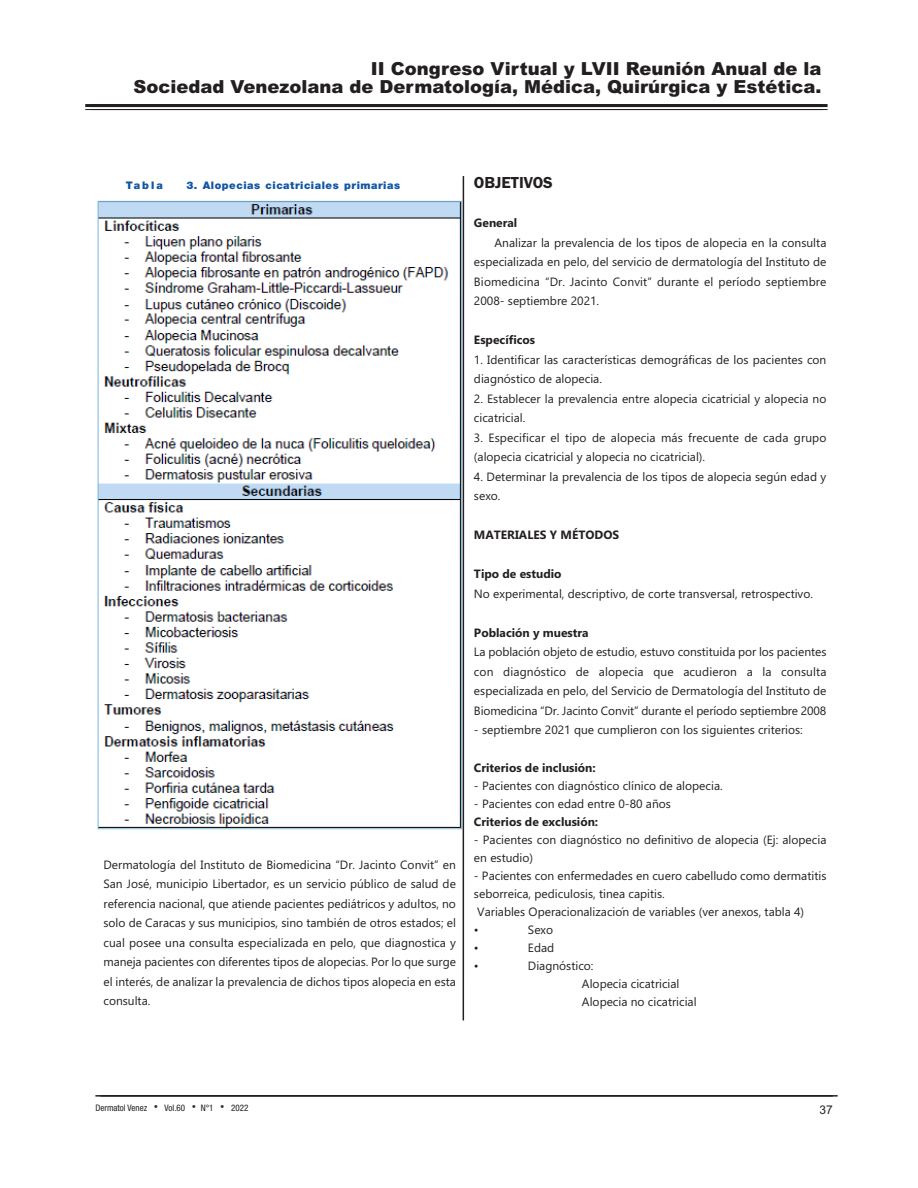
<style>
.page{position:relative;width:918px;height:1188px;background:#fff}
.page>*{position:absolute;margin:0;border:0;box-sizing:border-box;transform-origin:0 0}
.t1{font:900 18px/17.5px "Arial";color:#231f20;text-align:right}
.t2{font:600 16.5px "Franklin Gothic";color:#231f20}
.t3{font:12px/19.5px "Gadugi";color:#231f20}
.t4{font:700 12px "Gadugi";color:#231f20}
.t5{font:12px "Arial";color:#231f20}
.t6{font:900 10.5px "Helvetica Neue LT Std";letter-spacing:.05em;color:#1155a6}
.t7{font:condensed 9px "Helvetica Neue LT Std";color:#231f20}
</style>
<div class="page">
<hr style="left:85px;top:109px;width:738px;height:1px;background:#231f20">
<hr style="left:95px;top:1095px;width:738px;height:2px;background:#231f20">
<hr style="left:90px;top:104px;width:738px;height:3px;background:#231f20">
<hr style="left:90px;top:109px;width:738px;height:1px;background:#231f20">
<hr style="left:100px;top:1095px;width:738px;height:2px;background:#231f20">
<hr style="left:463px;top:176px;width:1px;height:844px;background:#231f20">
<img style="left:100px;top:203px;width:360px;height:624px">
<h1 class="t1" style="left:133px;top:60px;width:690px">II Congreso Virtual y LVII Reunión Anual de la<br>Sociedad Venezolana de Dermatología, Médica, Quirúrgica y Estética.</h1>
<p class="t6" style="left:126px;top:182px;width:39px">Tabla</p>
<p class="t6" style="left:186px;top:182px;width:215px">3. Alopecias cicatriciales primarias</p>
<p class="t3" style="left:104px;top:855px;width:354px;text-align:justify">Dermatología del Instituto de Biomedicina “Dr. Jacinto Convit” en San José, municipio Libertador, es un servicio público de salud de referencia nacional, que atiende pacientes pediátricos y adultos, no solo de Caracas y sus municipios, sino también de otros estados; el cual posee una consulta especializada en pelo, que diagnostica y maneja pacientes con diferentes tipos de alopecias. Por lo que surge el interés, de analizar la prevalencia de dichos tipos alopecia en esta consulta.</p>
<h2 class="t2" style="left:474px;top:173px;width:80px">OBJETIVOS</h2>
<p class="t4" style="left:474px;top:216px;width:45px">General</p>
<p class="t3" style="left:474px;top:233px;width:354px;text-align:justify;text-indent:21px">Analizar la prevalencia de los tipos de alopecia en la consulta especializada en pelo, del servicio de dermatología del Instituto de Biomedicina “Dr. Jacinto Convit” durante el período septiembre 2008- septiembre 2021.</p>
<p class="t4" style="left:474px;top:333px;width:63px">Específicos</p>
<p class="t3" style="left:474px;top:350px;width:354px">1. Identificar las características demográficas de los pacientes con diagnóstico de alopecia.</p>
<p class="t3" style="left:474px;top:389px;width:354px">2. Establecer la prevalencia entre alopecia cicatricial y alopecia no cicatricial.</p>
<p class="t3" style="left:474px;top:428px;width:354px">3. Especificar el tipo de alopecia más frecuente de cada grupo (alopecia cicatricial y alopecia no cicatricial).</p>
<p class="t3" style="left:474px;top:467px;width:354px">4. Determinar la prevalencia de los tipos de alopecia según edad y sexo.</p>
<p class="t4" style="left:474px;top:528px;width:147px">MATERIALES Y MÉTODOS</p>
<p class="t4" style="left:474px;top:567px;width:89px">Tipo de estudio</p>
<p class="t3" style="left:474px;top:584px;width:341px">No experimental, descriptivo, de corte transversal, retrospectivo.</p>
<p class="t4" style="left:474px;top:626px;width:116px">Población y muestra</p>
<p class="t3" style="left:474px;top:643px;width:354px;text-align:justify">La población objeto de estudio, estuvo constituida por los pacientes con diagnóstico de alopecia que acudieron a la consulta especializada en pelo, del Servicio de Dermatología del Instituto de Biomedicina “Dr. Jacinto Convit” durante el período septiembre 2008</p>
<p class="t3" style="left:474px;top:721px;width:330px">- septiembre 2021 que cumplieron con los siguientes criterios:</p>
<p class="t4" style="left:474px;top:761px;width:123px">Criterios de inclusión:</p>
<p class="t3" style="left:474px;top:776px;width:250px">- Pacientes con diagnóstico clínico de alopecia.</p>
<p class="t3" style="left:474px;top:794px;width:198px">- Pacientes con edad entre 0-80 años</p>
<p class="t4" style="left:474px;top:815px;width:126px">Criterios de exclusión:</p>
<p class="t3" style="left:474px;top:831px;width:354px;line-height:18px">- Pacientes con diagnóstico no definitivo de alopecia (Ej: alopecia en estudio)</p>
<p class="t3" style="left:474px;top:867px;width:354px;line-height:18px">- Pacientes con enfermedades en cuero cabelludo como dermatitis seborreica, pediculosis, tinea capitis.<br>Variables Operacionalización de variables (ver anexos, tabla 4)<br>•</p>
<p class="t3" style="left:528px;top:920px;width:27px">Sexo</p>
<p class="t3" style="left:474px;top:938px;width:6px">•</p>
<p class="t3" style="left:528px;top:938px;width:28px">Edad</p>
<p class="t3" style="left:474px;top:956px;width:6px">•</p>
<p class="t3" style="left:582px;top:957px;width:116px;line-height:18px;text-indent:-54px">Diagnóstico:<br>Alopecia cicatricial<br>Alopecia no cicatricial</p>
<p class="t7" style="left:95px;top:1105px;width:53px">Dermatol Venez</p>
<p class="t7" style="left:165px;top:1105px;width:22px">Vol.60</p>
<p class="t7" style="left:201px;top:1105px;width:14px">N°1</p>
<p class="t7" style="left:231px;top:1105px;width:19px">2022</p>
<p class="t5" style="left:819px;top:1103px;width:15px">37</p>
</div>
